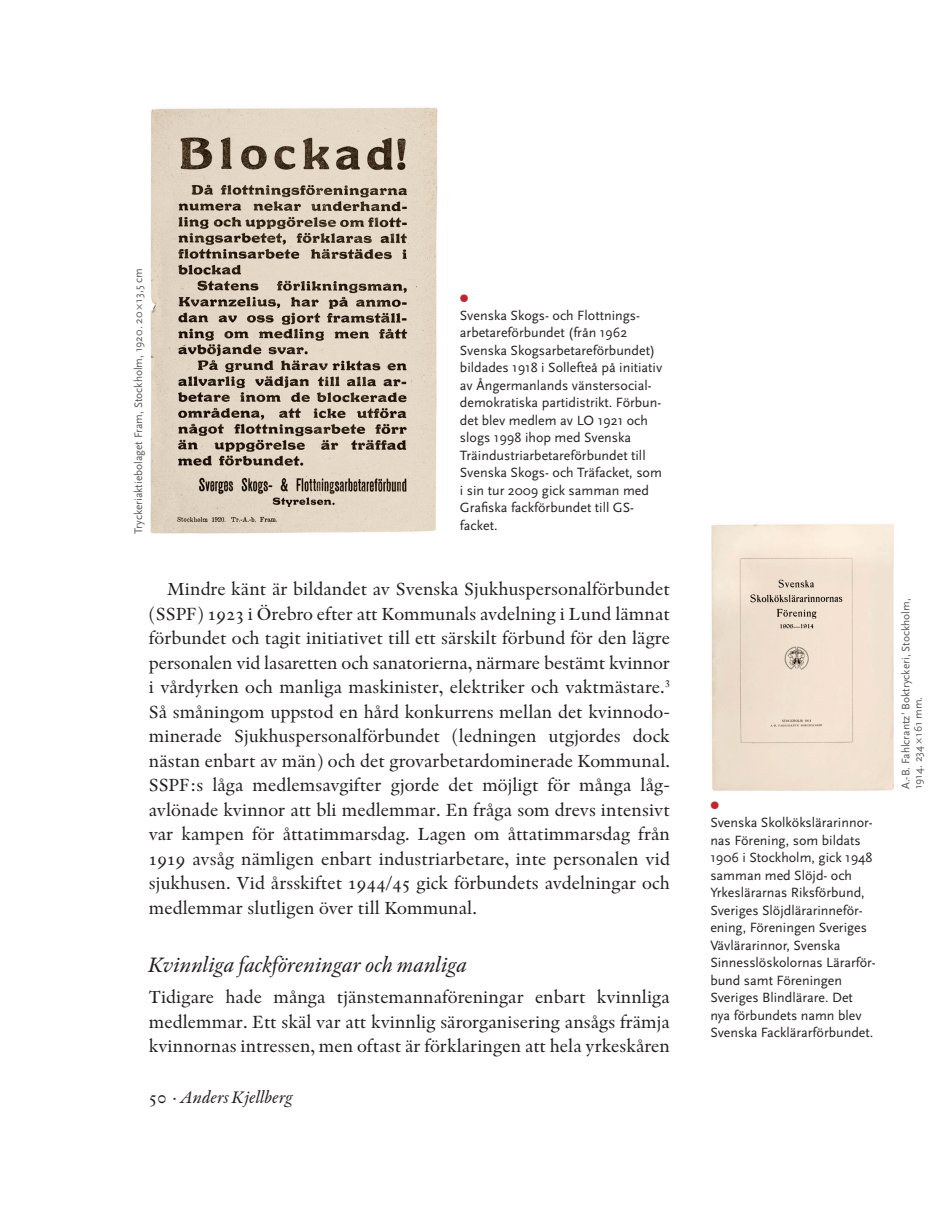
<style>
.page{position:relative;width:943px;height:1216px;background:#fff}
.page>*{position:absolute;margin:0;border:0;box-sizing:border-box;transform-origin:0 0}
.Rubrik_2{font:italic 21.88px "Indigo Antiqua Pro Text";color:#231f20}
.Brödtext{font:18.38px/24.5px "Indigo Antiqua Pro Text";color:#231f20;text-align:justify}
.Brödinledning{font:18.38px/24.5px "Indigo Antiqua Pro Text";color:#231f20;text-align:justify}
.t1{font:italic 17.5px "Indigo Antiqua Pro Text";color:#231f20}
.bildtext__GÄLLER{font:14px/17.5px "Scala Sans OT";color:#231f20}
.bildtext__tryckeri{font:11.38px/12.2px "Scala Sans OT";color:#57585a}
.bildtext__GÄLLER-2{font:10.5px "Mathematical Pi Six";color:#c0262d}
.s1{font-style:normal}
</style>
<div class="page">
<img style="left:711px;top:524px;width:183px;height:267px">
<img style="left:150px;top:107px;width:288px;height:427px">
<p class="bildtext__tryckeri" style="left:132px;top:534px;width:267px;rotate:-90deg">Tryckeriaktiebolaget Fram, Stockholm, 1920. 20×13,5 cm</p>
<p class="bildtext__GÄLLER-2" style="left:460px;top:294px;width:10px">d</p>
<p class="bildtext__GÄLLER" style="left:460px;top:307px;width:204px">Svenska Skogs- och Flottnings&shy;arbetareförbundet (från 1962<br>Svenska Skogsarbetareförbundet) bildades 1918 i Sollefteå på initiativ av Ångermanlands vänstersocial&shy;demokratiska partidistrikt. Förbun&shy;det blev medlem av LO 1921 och slogs 1998 ihop med Svenska Träindustriarbetareförbundet till Svenska Skogs- och Träfacket, som</p>
<p class="bildtext__GÄLLER" style="left:460px;top:482px;width:190px">i sin tur 2009 gick samman med<br>Grafiska fackförbundet till GS-- facket.</p>
<p class="Brödtext" style="left:149px;top:577px;width:522px;text-indent:18px">Mindre känt är bildandet av Svenska Sjukhuspersonalförbundet (SSPF) 1923 i Örebro efter att Kommunals avdelning i Lund lämnat förbundet och tagit initiativet till ett särskilt förbund för den lägre personalen vid lasaretten och sanatorierna, närmare bestämt kvinnor i vårdyrken och manliga maskinister, elektriker och vaktmästare.<sup>3<br></sup>Så småningom uppstod en hård konkurrens mellan det kvinnodo&shy;minerade Sjukhuspersonalförbundet (ledningen utgjordes dock nästan enbart av män) och det grovarbetardominerade Kommunal.<br>SSPF:s låga medlemsavgifter gjorde det möjligt för många låg&shy;avlönade kvinnor att bli medlemmar. En fråga som drevs intensivt var kampen för åttatimmarsdag. Lagen om åttatimmarsdag från 1919 avsåg nämligen enbart industriarbetare, inte personalen vid sjukhusen. Vid årsskiftet 1944/45 gick förbundets avdelningar och medlemmar slutligen över till Kommunal.</p>
<p class="Rubrik_2" style="left:149px;top:951px;width:320px">Kvinnliga fackföreningar och manliga</p>
<p class="Brödinledning" style="left:149px;top:985px;width:522px">Tidigare hade många tjänstemannaföreningar enbart kvinnliga medlemmar. Ett skäl var att kvinnlig särorganisering ansågs främja kvinnornas intressen, men oftast är förklaringen att hela yrkeskåren</p>
<p class="t1" style="left:149px;top:1086px;width:145px"><span class="s1">50</span> · Anders Kjellberg</p>
<p class="bildtext__GÄLLER-2" style="left:710px;top:801px;width:10px">d</p>
<p class="bildtext__GÄLLER" style="left:710px;top:814px;width:167px">Svenska Skolkökslärarinnor&shy;nas Förening, som bildats<br>1906 i Stockholm, gick 1948 samman med Slöjd- och<br>Yrkeslärarnas Riksförbund,<br>Sveriges Slöjdlärarinneför&shy;ening, Föreningen Sveriges<br>Vävlärarinnor, Svenska<br>Sinnesslöskolornas Lärarför&shy;bund samt Föreningen<br>Sveriges Blindlärare. Det nya förbundets namn blev<br>Svenska Facklärarförbundet.</p>
<p class="bildtext__tryckeri" style="left:899px;top:789px;width:192px;rotate:-90deg">A.-B. Fahlcrantz’ Boktryckeri, Stockholm,<br>1914. 234×161 mm.</p>
</div>
